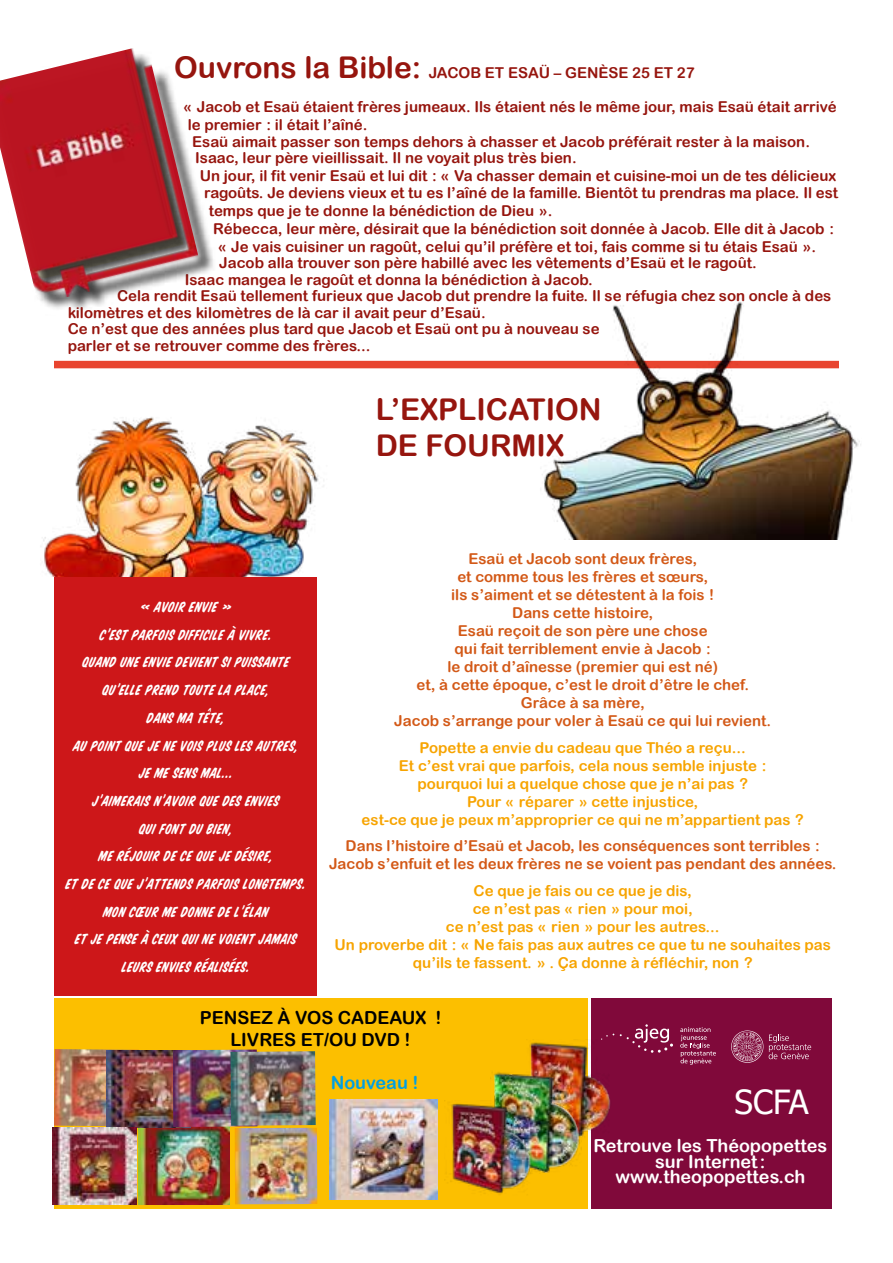
<style>
.page{position:relative;width:893px;height:1263px;background:#fff}
.page>*{position:absolute;margin:0;border:0;box-sizing:border-box;transform-origin:0 0}
.t1{font:33.15px "Tahoma";color:#fff}
.t2{font:30px/36px "Arial Rounded MT Bold";color:#96150e}
.t3{font:18px/15.6px "Arial Rounded MT Bold";color:#fff;text-align:center}
.t4{font:18px/21.6px "Arial Rounded MT Bold";color:#000;text-align:center}
.t5{font:18px "Arial Rounded MT Bold";color:#009fe3}
.t6{font:15px/16.5px "Arial Rounded MT Bold";color:#96150e}
.t7{font:15px/18px "Arial Rounded MT Bold";color:#d35917;text-align:center}
.t8{font:15px/18px "Arial Rounded MT Bold";color:#f7a400;text-align:center}
.t9{font:italic 13.5px/27.8px "Komika Title";letter-spacing:.04em;color:#fff;text-align:center}
.s1{font-size:30px}
</style>
<div class="page">
<div style="left:54px;top:361px;width:785px;height:7px;background:#e8442f"></div>
<div style="left:54px;top:577px;width:262px;height:418px;background:#cd1719"></div>
<div style="left:54px;top:998px;width:533px;height:211px;background:#fcbf00"></div>
<div style="left:591px;top:998px;width:240px;height:211px;background:#80093a"></div>
<svg style="left:731px;top:1030px;width:32px;height:33px"></svg>
<svg style="left:769px;top:1034px;width:42px;height:25px"></svg>
<svg style="left:680px;top:1027px;width:36px;height:38px"></svg>
<svg style="left:620px;top:1024px;width:53px;height:29px"></svg>
<img style="left:518px;top:299px;width:343px;height:241px">
<img style="left:529px;top:1039px;width:82px;height:101px">
<img style="left:490px;top:1071px;width:92px;height:102px">
<img style="left:444px;top:1100px;width:92px;height:95px">
<img style="left:54px;top:1049px;width:85px;height:77px">
<img style="left:43px;top:417px;width:281px;height:160px">
<div style="left:0;top:51px;width:217px;height:264px;background:#000;opacity:.75"></div>
<img style="left:0;top:48px;width:200px;height:256px">
<img style="left:139px;top:1127px;width:91px;height:78px">
<img style="left:329px;top:1099px;width:108px;height:100px">
<img style="left:106px;top:1050px;width:67px;height:77px">
<img style="left:173px;top:1049px;width:84px;height:78px">
<img style="left:235px;top:1128px;width:82px;height:76px">
<img style="left:52px;top:1128px;width:84px;height:76px">
<img style="left:230px;top:1051px;width:86px;height:75px">
<p class="t6" style="left:174px;top:64px;width:522px"><span class="s1">Ouvrons la Bible:</span> JACOB ET ESAÜ – GENÈSE 25 ET 27</p>
<p class="t6" style="left:188px;top:98px;width:651px;line-height:18px;text-indent:-5px">« Jacob et Esaü étaient frères jumeaux. Ils étaient nés le même jour, mais Esaü était arrivé le premier : il était l’aîné.</p>
<p class="t6" style="left:192px;top:133px;width:619px">Esaü aimait passer son temps dehors à chasser et Jacob préférait rester à la maison.<br>Isaac, leur père vieillissait. Il ne voyait plus très bien.</p>
<p class="t6" style="left:200px;top:167px;width:640px;text-align:center">Un jour, il fit venir Esaü et lui dit : « Va chasser demain et cuisine-moi un de tes délicieux ragoûts. Je deviens vieux et tu es l’aîné de la famille. Bientôt tu prendras ma place. Il est</p>
<p class="t6" style="left:209px;top:202px;width:345px">temps que je te donne la bénédiction de Dieu ».</p>
<p class="t6" style="left:213px;top:220px;width:622px">Rébecca, leur mère, désirait que la bénédiction soit donnée à Jacob. Elle dit à Jacob :</p>
<p class="t6" style="left:218px;top:238px;width:600px">« Je vais cuisiner un ragoût, celui qu’il préfère et toi, fais comme si tu étais Esaü ».</p>
<p class="t6" style="left:219px;top:254px;width:539px">Jacob alla trouver son père habillé avec les vêtements d’Esaü et le ragoût.</p>
<p class="t6" style="left:185px;top:271px;width:410px">Isaac mangea le ragoût et donna la bénédiction à Jacob.</p>
<p class="t6" style="left:117px;top:287px;width:716px">Cela rendit Esaü tellement furieux que Jacob dut prendre la fuite. Il se réfugia chez son oncle à des</p>
<p class="t6" style="left:68px;top:304px;width:419px">kilomètres et des kilomètres de là car il avait peur d’Esaü.</p>
<p class="t6" style="left:68px;top:320px;width:533px">Ce n’est que des années plus tard que Jacob et Esaü ont pu à nouveau se</p>
<p class="t6" style="left:68px;top:337px;width:304px">parler et se retrouver comme des frères...</p>
<h2 class="t2" style="left:376px;top:391px;width:228px">L’EXPLICATION<br>DE FOURMIX</h2>
<p class="t9" style="left:65px;top:592px;width:246px">« AVOIRENVIE »<br>C’ESTPARFOIS DIFFICILEÀVIVRE.<br>QUANDUNEENVIEDEVIENTSIPUISSANTE<br>QU’ELLEPRENDTOUTELAPLACE,<br>DANS MATÊTE,<br>AUPOINTQUEJENEVOIS PLUS LES AUTRES,<br>JEMESENS MAL...<br>J’AIMERAIS N’AVOIRQUEDES ENVIES<br>QUIFONTDUBIEN,<br>MERÉJOUIRDECEQUEJEDÉSIRE,<br>ETDECEQUEJ’ATTENDS PARFOIS LONGTEMPS.<br>MONCŒURMEDONNEDEL’ÉLAN<br>ETJEPENSEÀCEUXQUINEVOIENTJAMAIS<br>LEURS ENVIES RÉALISÉES.</p>
<p class="t7" style="left:394px;top:550px;width:378px">Esaü et Jacob sont deux frères,<br>et comme tous les frères et sœurs,<br>ils s’aiment et se détestent à la fois !<br>Dans cette histoire,<br>Esaü reçoit de son père une chose<br>qui fait terriblement envie à Jacob :<br>le droit d’aînesse (premier qui est né)<br>et, à cette époque, c’est le droit d’être le chef.<br>Grâce à sa mère,<br>Jacob s’arrange pour voler à Esaü ce qui lui revient.</p>
<p class="t8" style="left:362px;top:738px;width:444px">Popette a envie du cadeau que Théo a reçu...<br>Et c’est vrai que parfois, cela nous semble injuste :<br>pourquoi lui a quelque chose que je n’ai pas ?<br>Pour « réparer » cette injustice,<br>est-ce que je peux m’approprier ce qui ne m’appartient pas ?</p>
<p class="t7" style="left:329px;top:837px;width:509px">Dans l’histoire d’Esaü et Jacob, les conséquences sont terribles :<br>Jacob s’enfuit et les deux frères ne se voient pas pendant des années.</p>
<p class="t8" style="left:335px;top:881px;width:498px">Ce que je fais ou ce que je dis,<br>ce n’est pas « rien » pour moi,<br>ce n’est pas « rien » pour les autres...<br>Un proverbe dit : « Ne fais pas aux autres ce que tu ne souhaites pas qu’ils te fassent. » . Ça donne à réfléchir, non ?</p>
<p class="t4" style="left:200px;top:1006px;width:243px">PENSEZ À VOS CADEAUX !<br>LIVRES ET/OU DVD !</p>
<p class="t5" style="left:331px;top:1072px;width:89px">Nouveau !</p>
<h1 class="t1" style="left:734px;top:1079px;width:76px">SCFA</h1>
<p class="t3" style="left:593px;top:1137px;width:235px">Retrouve les Théopopettes sur Internet: www.theopopettes.ch</p>
</div>
